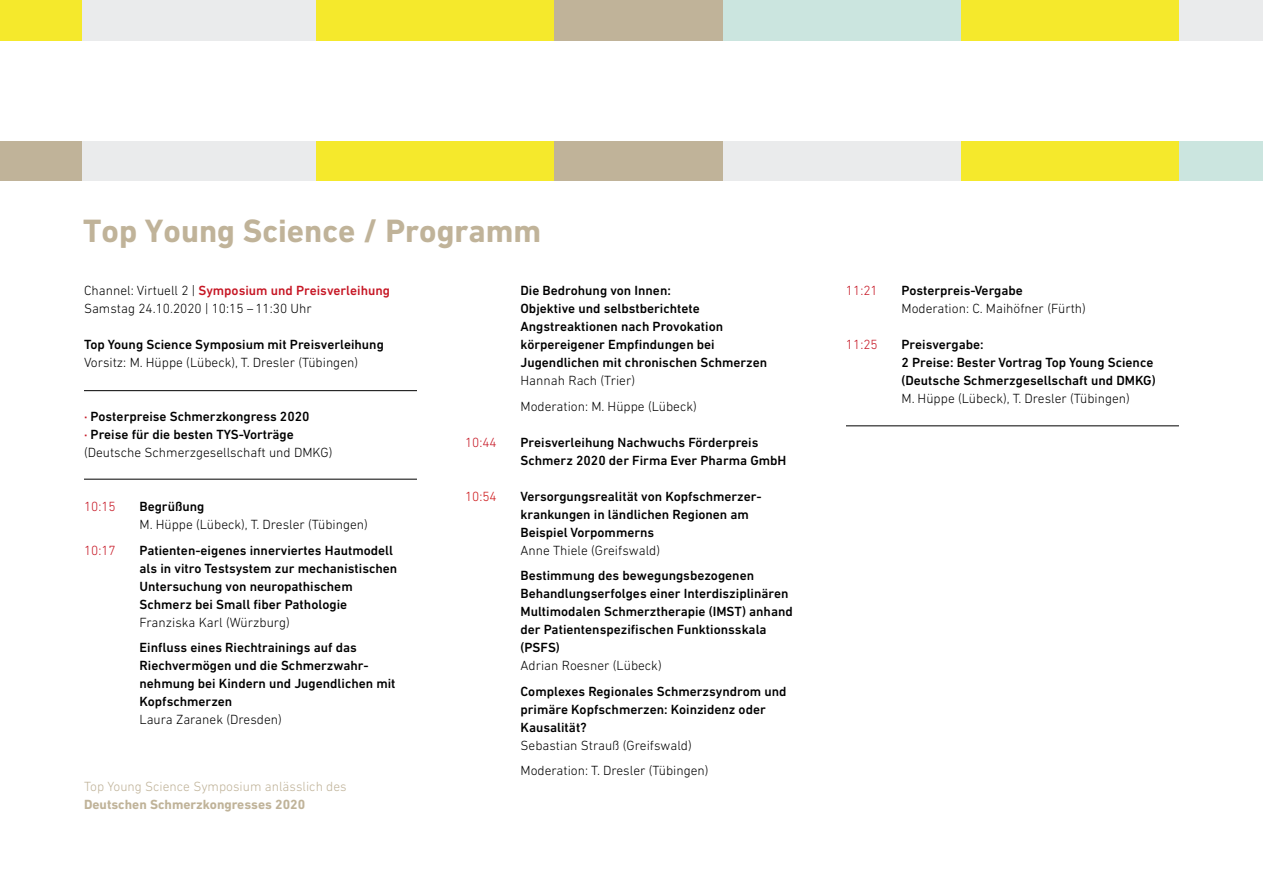
<style>
.page{position:relative;width:1263px;height:893px;background:#fff}
.page>*{position:absolute;margin:0;border:0;box-sizing:border-box;transform-origin:0 0}
.t1{font:700 32.85px "DIN Next LT Pro";color:#c0b399}
.t2{font:500 13.5px/18px "DIN Next LT Pro";color:#000}
.t3{font:300 13.5px/25.5px "DIN Next LT Pro";color:#000}
.t4{font:300 13.5px "DIN Next LT Pro";color:#c0b399}
.t5{font:700 13.5px "DIN Next LT Pro";color:#c0b399}
.t6{font:300 13.5px "DIN Next LT Pro";color:#c61624}
.t7{font:300 13.5px "DIN Next LT Pro";color:#cd1719}
.s1{font-weight:500;color:#c61624}
.s2{color:#c61624}
.s3{font-weight:300}
</style>
<div class="page">
<div style="left:1179px;top:80px;width:84px;height:100px;background:#cbe5df"></div>
<div style="left:0;top:0;width:84px;height:87px;background:#f5e92c"></div>
<div style="left:1179px;top:0;width:84px;height:113px;background:#eaebec"></div>
<div style="left:0;top:87px;width:84px;height:93px;background:#c0b399"></div>
<div style="left:82px;top:0;width:234px;height:180px;background:#eaebec"></div>
<div style="left:711px;top:85px;width:278px;height:95px;background:#eaebec"></div>
<div style="left:316px;top:0;width:238px;height:180px;background:#f5e92c"></div>
<div style="left:723px;top:0;width:238px;height:87px;background:#cbe5df"></div>
<div style="left:961px;top:0;width:218px;height:180px;background:#f5e92c"></div>
<div style="left:554px;top:0;width:169px;height:180px;background:#c0b399"></div>
<div style="left:0;top:41px;width:1263px;height:100px;background:#fff"></div>
<hr style="left:84px;top:390px;width:333px;height:1px;background:#000">
<hr style="left:84px;top:479px;width:333px;height:1px;background:#000">
<hr style="left:846px;top:426px;width:333px;height:1px;background:#000">
<h1 class="t1" style="left:83px;top:212px;width:459px">Top Young Science / Programm</h1>
<p class="t3" style="left:84px;top:281px;width:308px;line-height:18px">Channel: Virtuell 2 | <span class="s1">Symposium und Preisverleihung<br></span>Samstag 24.10.2020 | 10:15 –11:30 Uhr</p>
<p class="t2" style="left:84px;top:335px;width:301px">Top Young Science Symposium mit Preisverleihung</p>
<p class="t3" style="left:84px;top:350px;width:276px">Vorsitz: M. Hüppe (Lübeck), T. Dresler (Tübingen)</p>
<p class="t2" style="left:84px;top:407px;width:250px"><span class="s2">·</span> Posterpreise Schmerzkongress 2020<br><span class="s2">·</span> Preise für die besten TYS-Vorträge <span class="s3">(Deutsche Schmerzgesellschaft und DMKG)</span></p>
<p class="t6" style="left:84px;top:499px;width:33px">10:15</p>
<p class="t2" style="left:139px;top:497px;width:66px">Begrüßung</p>
<p class="t3" style="left:139px;top:512px;width:230px">M. Hüppe (Lübeck), T. Dresler (Tübingen)</p>
<p class="t6" style="left:84px;top:542px;width:33px">10:17</p>
<p class="t2" style="left:139px;top:541px;width:259px">Patienten-eigenes innerviertes Hautmodell als in vitro Testsystem zur mechanistischen Untersuchung von neuropathischem Schmerz bei Small fiber Pathologie</p>
<p class="t3" style="left:139px;top:609px;width:152px">Franziska Karl (Würzburg)</p>
<p class="t2" style="left:139px;top:638px;width:258px">Einfluss eines Riechtrainings auf das Riechvermögen und die Schmerzwahr&shy;nehmung bei Kindern und Jugendlichen mit Kopfschmerzen</p>
<p class="t3" style="left:139px;top:707px;width:144px">Laura Zaranek (Dresden)</p>
<p class="t4" style="left:84px;top:778px;width:264px">Top Young Science Symposium anlässlich des</p>
<p class="t5" style="left:84px;top:796px;width:223px">Deutschen Schmerzkongresses 2020</p>
<p class="t2" style="left:520px;top:281px;width:248px">Die Bedrohung von Innen:<br>Objektive und selbstberichtete Angstreaktionen nach Provokation körpereigener Empfindungen bei Jugendlichen mit chronischen Schmerzen</p>
<p class="t3" style="left:520px;top:368px;width:178px">Hannah Rach (Trier)<br>Moderation: M. Hüppe (Lübeck)</p>
<p class="t6" style="left:465px;top:434px;width:33px">10:44</p>
<p class="t2" style="left:520px;top:433px;width:267px">Preisverleihung Nachwuchs Förderpreis<br>Schmerz 2020 der Firma Ever Pharma GmbH</p>
<p class="t7" style="left:465px;top:488px;width:33px">10:54</p>
<p class="t2" style="left:520px;top:487px;width:243px">Versorgungsrealität von Kopfschmerzer&shy;krankungen in ländlichen Regionen am<br>Beispiel Vorpommerns</p>
<p class="t3" style="left:520px;top:537px;width:141px">Anne Thiele (Greifswald)</p>
<p class="t2" style="left:520px;top:566px;width:274px">Bestimmung des bewegungsbezogenen Behandlungserfolges einer Interdisziplinären Multimodalen Schmerztherapie (IMST) anhand der Patientenspezifischen Funktionsskala (PSFS)</p>
<p class="t3" style="left:520px;top:653px;width:143px">Adrian Roesner (Lübeck)</p>
<p class="t2" style="left:520px;top:682px;width:267px">Complexes Regionales Schmerzsyndrom und primäre Kopfschmerzen: Koinzidenz oder<br>Kausalität?</p>
<p class="t3" style="left:520px;top:732px;width:190px">Sebastian Strauß (Greifswald)<br>Moderation: T. Dresler (Tübingen)</p>
<p class="t6" style="left:846px;top:283px;width:33px">11:21</p>
<p class="t2" style="left:901px;top:281px;width:123px">Posterpreis-Vergabe</p>
<p class="t3" style="left:901px;top:296px;width:186px">Moderation: C. Maihöfner (Fürth)</p>
<p class="t6" style="left:846px;top:337px;width:33px">11:25</p>
<p class="t2" style="left:901px;top:335px;width:256px">Preisvergabe:<br>2 Preise: Bester Vortrag Top Young Science (Deutsche Schmerzgesellschaft und DMKG)</p>
<p class="t3" style="left:901px;top:386px;width:230px">M. Hüppe (Lübeck), T. Dresler (Tübingen)</p>
</div>
